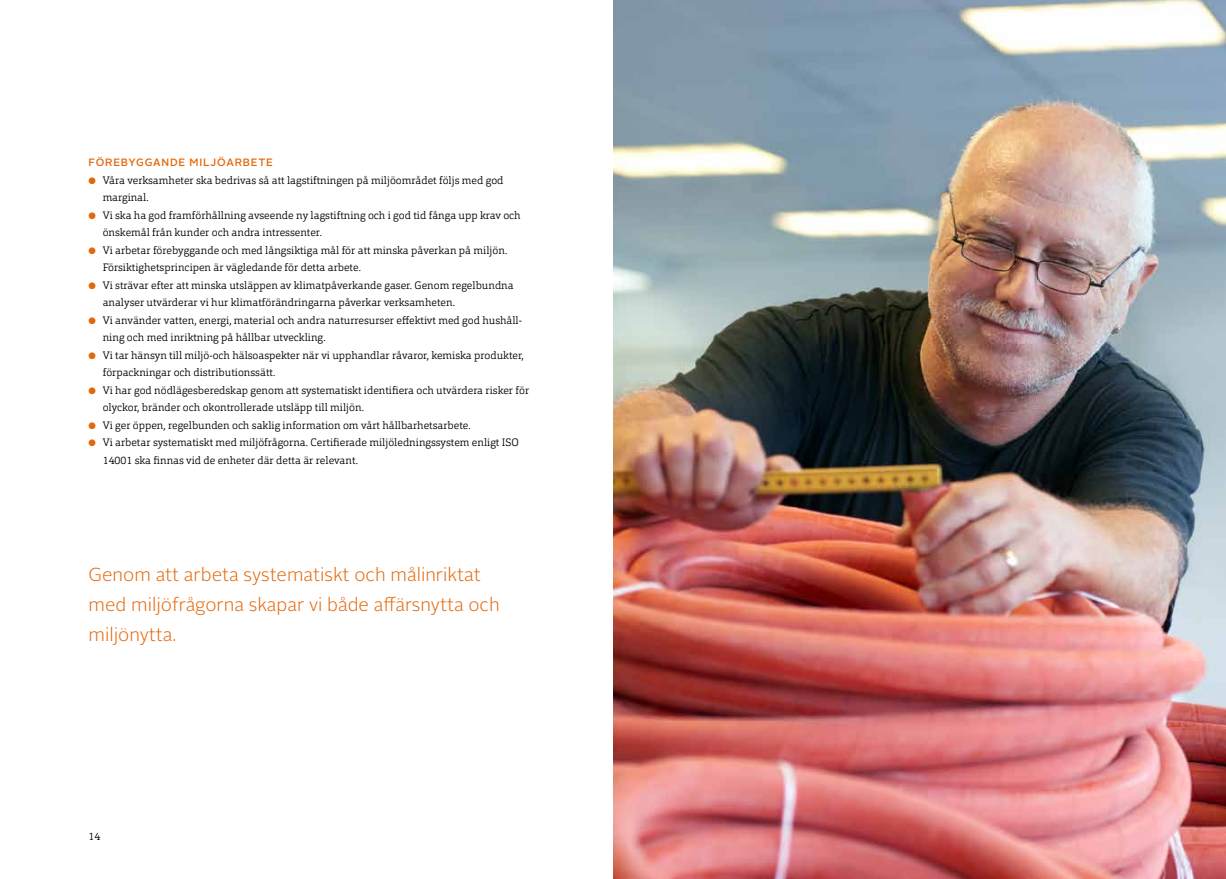
<style>
.page{position:relative;width:1226px;height:879px;background:#fff}
.page>*{position:absolute;margin:0;border:0;box-sizing:border-box;transform-origin:0 0}
.t1{font:300 18.75px/30px "Alright Sans";color:#e4680b}
.t2{font:300 10.62px/17.5px "Orgon Slab";color:#000}
.t3{font:500 10.62px "Alright Sans";letter-spacing:.075em;color:#e4680b}
.s1{color:#e4680b}
</style>
<div class="page">
<img style="left:613px;top:0;width:613px;height:879px">
<p class="t3" style="left:89px;top:155px;width:186px">FÖREBYGGANDE MILJÖARBETE</p>
<p class="t2" style="left:103px;top:171px;width:402px;text-indent:-14px"><span class="s1">●</span> Våra verksamheter ska bedrivas så att lagstiftningen på miljöområdet följs med god marginal.</p>
<p class="t2" style="left:103px;top:206px;width:419px;text-indent:-14px"><span class="s1">●</span> Vi ska ha god framförhållning avseende ny lagstiftning och i god tid fånga upp krav och önskemål från kunder och andra intressenter.</p>
<p class="t2" style="left:103px;top:241px;width:406px;text-indent:-14px"><span class="s1">●</span> Vi arbetar förebyggande och med långsiktiga mål för att minska påverkan på miljön.<br>Försiktighetsprincipen är vägledande för detta arbete.</p>
<p class="t2" style="left:103px;top:276px;width:412px;text-indent:-14px"><span class="s1">●</span> Vi strävar efter att minska utsläppen av klimatpåverkande gaser. Genom regelbundna analyser utvärderar vi hur klimatförändringarna påverkar verksamheten.</p>
<p class="t2" style="left:103px;top:311px;width:421px;text-indent:-14px"><span class="s1">●</span> Vi använder vatten, energi, material och andra naturresurser effektivt med god hushåll&shy;ning och med inriktning på hållbar utveckling.</p>
<p class="t2" style="left:103px;top:346px;width:422px;text-indent:-14px"><span class="s1">●</span> Vi tar hänsyn till miljö-och hälsoaspekter när vi upphandlar råvaror, kemiska produkter, förpackningar och distributionssätt.</p>
<p class="t2" style="left:103px;top:381px;width:428px;text-indent:-14px"><span class="s1">●</span> Vi har god nödlägesberedskap genom att systematiskt identifiera och utvärdera risker för olyckor, bränder och okontrollerade utsläpp till miljön.</p>
<p class="t2" style="left:89px;top:416px;width:384px"><span class="s1">●</span> Vi ger öppen, regelbunden och saklig information om vårt hållbarhetsarbete.</p>
<p class="t2" style="left:103px;top:434px;width:418px;text-indent:-14px"><span class="s1">●</span> Vi arbetar systematiskt med miljöfrågorna. Certifierade miljöledningssystem enligt ISO<br>14001 ska finnas vid de enheter där detta är relevant.</p>
<h1 class="t1" style="left:89px;top:560px;width:413px">Genom att arbeta systematiskt och målinriktat med miljöfrågorna skapar vi både affärsnytta och miljönytta.</h1>
<p class="t2" style="left:89px;top:828px;width:13px">14</p>
</div>
